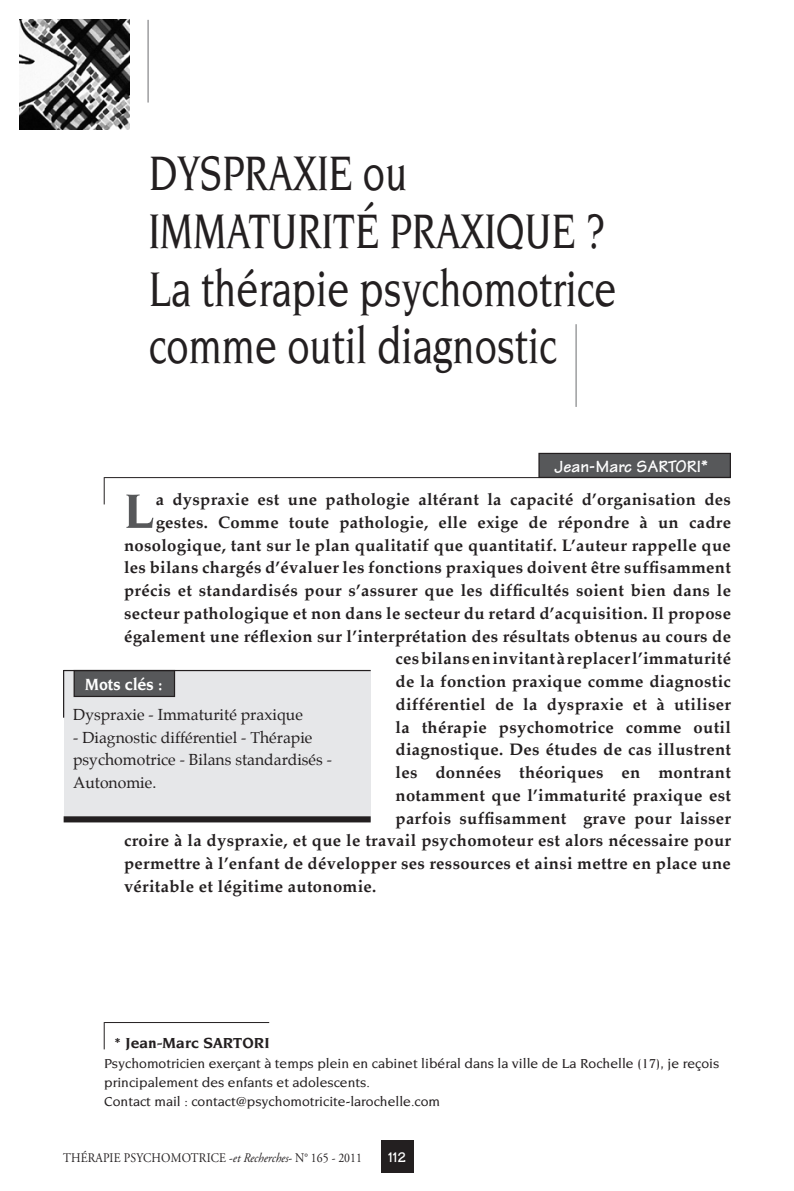
<style>
.page{position:relative;width:794px;height:1191px;background:#fff}
.page>*{position:absolute;margin:0;border:0;box-sizing:border-box;transform-origin:0 0}
.t1{font:500 52.5px/57.8px "Novarese";color:#231f20;scale:.76 1}
.t2{font:700 52.15px "Novarese";color:#57585a}
.t3{font:700 17.5px "Tekton";color:#fff}
.t4{font:700 17.5px "Novarese";color:#fff;scale:.92 1}
.t5{font:700 16.62px "Palatino";letter-spacing:.02em;color:#231f20}
.t6{font:15.75px/22.8px "Palatino";color:#231f20}
.t7{font:700 15.75px "Novarese";color:#231f20}
.t8{font:700 14.88px "Tekton";color:#fff}
.t9{font:500 14px/19.2px "Novarese";color:#231f20}
.t10{font:13.12px "Adobe Garamond Pro";letter-spacing:.015em;color:#231f20;scale:.9 1}
.s1{font-style:italic}
</style>
<div class="page">
<div style="left:381px;top:1140px;width:32px;height:32px;background:#231f20"></div>
<hr style="left:575px;top:324px;width:1px;height:83px;background:#6c6d70">
<div style="left:539px;top:453px;width:191px;height:24px;background:#57585a"></div>
<div style="left:538px;top:453px;width:193px;height:25px;border:1px solid #231f20"></div>
<svg style="left:104px;top:1023px;width:1px;height:26px"></svg>
<hr style="left:104px;top:1022px;width:165px;height:1px;background:#231f20">
<hr style="left:104px;top:477px;width:627px;height:1px;background:#231f20">
<svg style="left:104px;top:477px;width:1px;height:27px"></svg>
<div style="left:64px;top:670px;width:307px;height:151px;background:#e6e7e9"></div>
<div style="left:74px;top:670px;width:100px;height:26px;background:#57585a"></div>
<div style="left:74px;top:670px;width:101px;height:27px;border:1px solid #231f20"></div>
<hr style="left:63px;top:670px;width:1px;height:47px;background:#231f20">
<hr style="left:64px;top:670px;width:307px;height:1px;background:#231f20">
<div style="left:64px;top:816px;width:307px;height:6px;background:#231f20"></div>
<hr style="left:148px;top:20px;width:1px;height:83px;background:#6c6d70">
<img style="left:20px;top:20px;width:109px;height:109px">
<h1 class="t1" style="left:149px;top:144px;width:617px">DYSPRAXIE ou<br>IMMATURITÉ PRAXIQUE ?<br>La thérapie psychomotrice comme outil diagnostic</h1>
<p class="t3" style="left:554px;top:455px;width:155px">Jean-Marc SARTORI*</p>
<h2 class="t2" style="left:124px;top:481px;width:31px">L</h2>
<p class="t5" style="left:156px;top:489px;width:577px">a dyspraxie est une pathologie altérant la capacité d’organisation des</p>
<p class="t5" style="left:156px;top:512px;width:577px">gestes. Comme toute pathologie, elle exige de répondre à un cadre</p>
<p class="t5" style="left:124px;top:534px;width:608px">nosologique, tant sur le plan qualitatif que quantitatif. L’auteur rappelle que</p>
<p class="t5" style="left:124px;top:557px;width:608px">les bilans chargés d’évaluer les fonctions praxiques doivent être suffisamment</p>
<p class="t5" style="left:124px;top:580px;width:608px">précis et standardisés pour s’assurer que les difficultés soient bien dans le</p>
<p class="t5" style="left:124px;top:603px;width:608px">secteur pathologique et non dans le secteur du retard d’acquisition. Il propose</p>
<p class="t5" style="left:124px;top:625px;width:608px">également une réflexion sur l’interprétation des résultats obtenus au cours de</p>
<p class="t5" style="left:395px;top:648px;width:337px">ces bilans en invitant à replacer l’immaturité</p>
<p class="t5" style="left:395px;top:671px;width:337px">de la fonction praxique comme diagnostic</p>
<p class="t5" style="left:395px;top:694px;width:337px">différentiel de la dyspraxie et à utiliser</p>
<p class="t5" style="left:395px;top:716px;width:337px">la thérapie psychomotrice comme outil</p>
<p class="t5" style="left:395px;top:739px;width:337px">diagnostique. Des études de cas illustrent</p>
<p class="t5" style="left:395px;top:762px;width:337px">les données théoriques en montrant</p>
<p class="t5" style="left:395px;top:785px;width:337px">notamment que l’immaturité praxique est</p>
<p class="t5" style="left:395px;top:807px;width:337px">parfois suffisamment grave pour laisser</p>
<p class="t5" style="left:124px;top:830px;width:608px">croire à la dyspraxie, et que le travail psychomoteur est alors nécessaire pour</p>
<p class="t5" style="left:124px;top:853px;width:608px">permettre à l’enfant de développer ses ressources et ainsi mettre en place une</p>
<p class="t5" style="left:124px;top:876px;width:254px">véritable et légitime autonomie.</p>
<p class="t4" style="left:85px;top:674px;width:86px">Mots clés :</p>
<p class="t6" style="left:73px;top:704px;width:231px">Dyspraxie - Immaturité praxique</p>
<p class="t6" style="left:73px;top:727px;width:260px">- Diagnostic différentiel - Thérapie psychomotrice - Bilans standardisés -<br>Autonomie.</p>
<p class="t7" style="left:114px;top:1034px;width:157px">* Jean-Marc SARTORI</p>
<p class="t9" style="left:104px;top:1053px;width:616px">Psychomotricien exerçant à temps plein en cabinet libéral dans la ville de La Rochelle (17), je reçois principalement des enfants et adolescents.<br>Contact mail : contact@psychomotricite-larochelle.com</p>
<p class="t10" style="left:63px;top:1150px;width:334px">THÉRAPIE PSYCHOMOTRICE -<span class="s1">et Recherches</span>- N° 165 - 2011</p>
<p class="t8" style="left:388px;top:1147px;width:19px">112</p>
</div>
